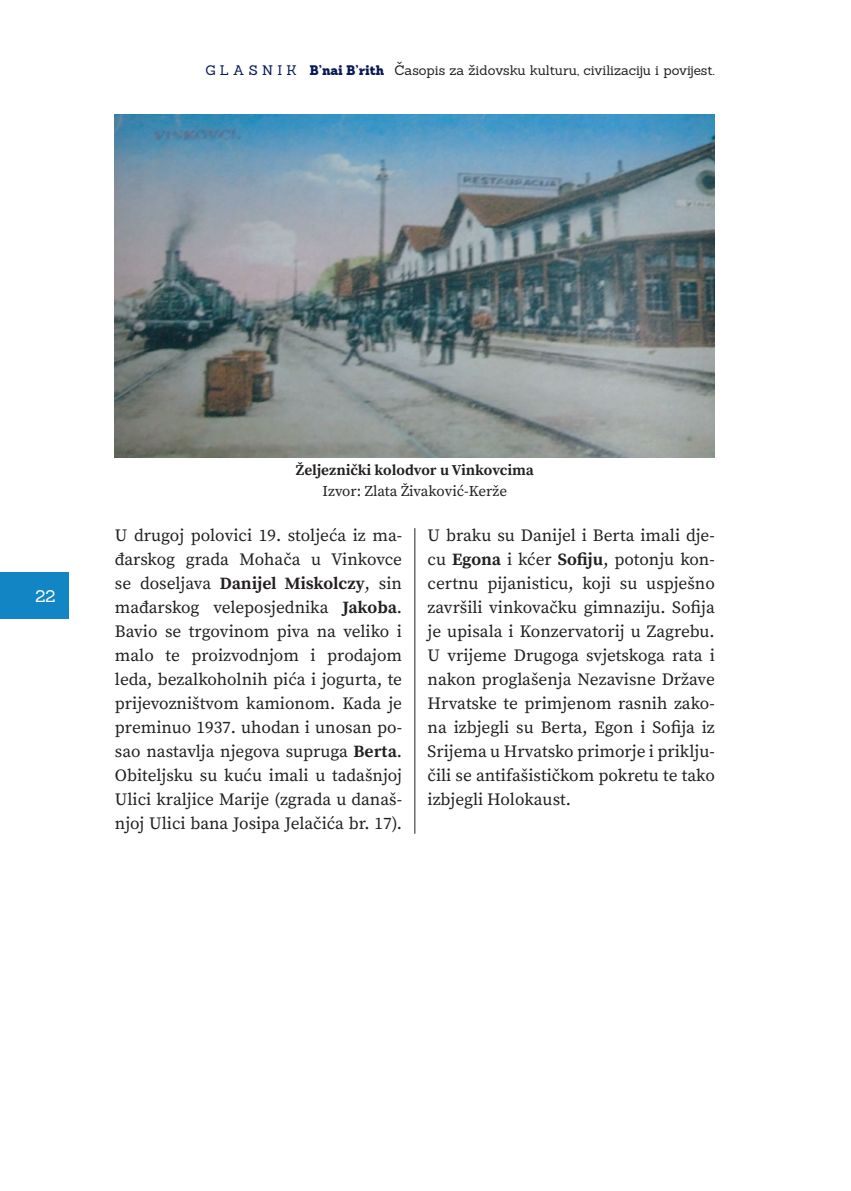
<style>
.page{position:relative;width:851px;height:1191px;background:#fff}
.page>*{position:absolute;margin:0;border:0;box-sizing:border-box;transform-origin:0 0}
.t1{font:17.25px/24px "Source Serif Pro";color:#231f20;text-align:justify}
.t2{font:16.5px "Sanchez";color:#fff}
.t3{font:700 15px "Source Serif Pro";color:#231f20}
.t4{font:15px "Source Serif Pro";color:#231f20}
.t5{font:13.5px "Sanchez";color:#231f20}
.s1{color:#091956}
.s2{font-family:"Sanchez W03";font-weight:900;color:#091956}
.s3{font-weight:700}
</style>
<div class="page">
<div style="left:0;top:572px;width:68px;height:47px;background:#1286c4"></div>
<hr style="left:414px;top:528px;width:1px;height:305px;background:#231f20">
<img style="left:115px;top:115px;width:599px;height:342px">
<p class="t5" style="left:205px;top:62px;width:510px"><span class="s1">G L A S N I K</span> <span class="s2">B’nai B’rith</span> Časopis za židovsku kulturu, civilizaciju i povijest.</p>
<p class="t2" style="left:35px;top:585px;width:21px">22</p>
<p class="t3" style="left:296px;top:461px;width:239px">Željeznički kolodvor u Vinkovcima</p>
<p class="t4" style="left:322px;top:482px;width:186px">Izvor: Zlata Živaković-Kerže</p>
<p class="t1" style="left:115px;top:524px;width:289px">U drugoj polovici 19. stoljeća iz ma&shy;đarskog grada Mohača u Vinkovce se doseljava <span class="s3">Danijel Miskolczy</span>, sin mađarskog veleposjednika <span class="s3">Jakoba</span>.<br>Bavio se trgovinom piva na veliko i malo te proizvodnjom i prodajom leda, bezalkoholnih pića i jogurta, te prijevozništvom kamionom. Kada je preminuo 1937. uhodan i unosan po&shy;sao nastavlja njegova supruga <span class="s3">Berta</span>.<br>Obiteljsku su kuću imali u tadašnjoj Ulici kraljice Marije (zgrada u današ&shy;njoj Ulici bana Josipa Jelačića br. 17).</p>
<p class="t1" style="left:427px;top:523px;width:289px">U braku su Danijel i Berta imali dje&shy;cu <span class="s3">Egona</span> i kćer <span class="s3">Sofiju</span>, potonju kon&shy;certnu pijanisticu, koji su uspješno završili vinkovačku gimnaziju. Sofija je upisala i Konzervatorij u Zagrebu.<br>U vrijeme Drugoga svjetskoga rata i nakon proglašenja Nezavisne Države Hrvatske te primjenom rasnih zako&shy;na izbjegli su Berta, Egon i Sofija iz Srijema u Hrvatsko primorje i priklju&shy;čili se antifašističkom pokretu te tako izbjegli Holokaust.</p>
</div>
